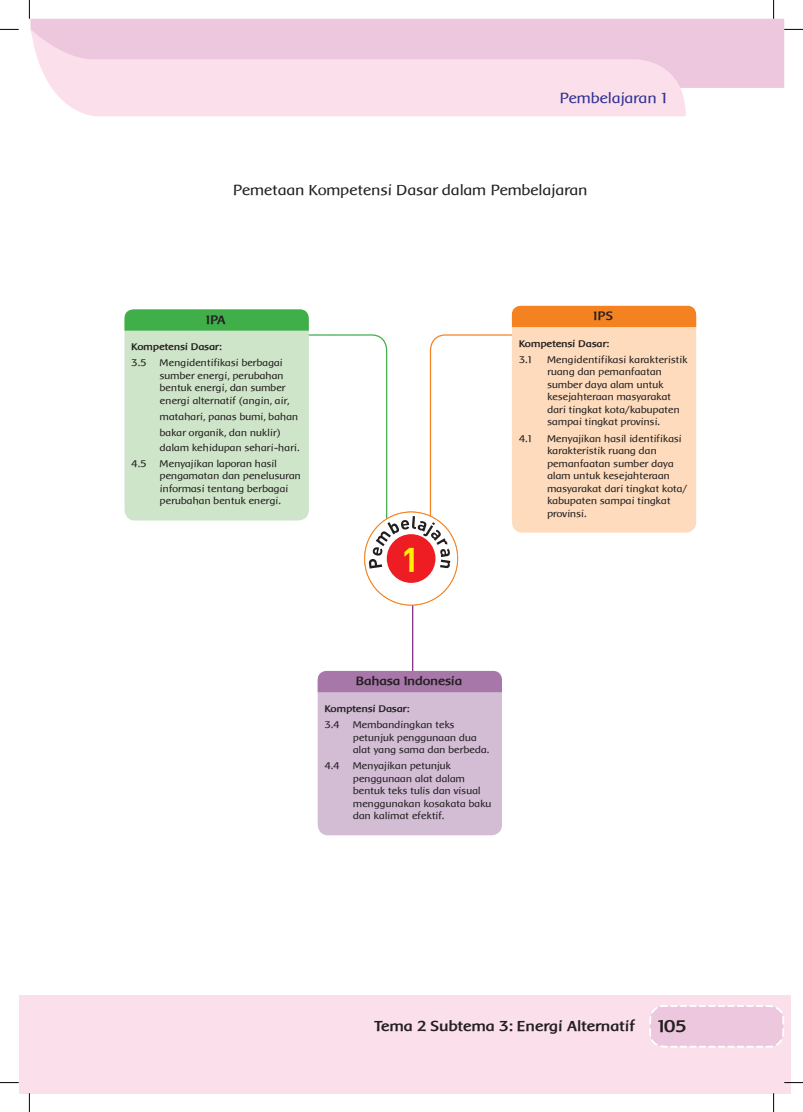
<style>
.page{position:relative;width:803px;height:1112px;background:#fff}
.page>*{position:absolute;margin:0;border:0;box-sizing:border-box;transform-origin:0 0}
.t1{font:700 17.5px "Baar Metanoia";color:#231f20}
.t2{font:15px "Baar Metanoia";color:#231f20}
.t3{font:700 15px "Baar Metanoia";color:#231f20}
.t4{font:15px "Baar Metanoia";color:#2e3092}
.t5{font:700 12.5px "Baar Metanoia";color:#231f20}
.t6{font:10px/12.5px "Baar Metanoia";color:#231f20}
.t7{font:700 10px "Baar Metanoia";color:#231f20}
</style>
<div class="page">
<div style="left:20px;top:995px;width:771px;height:98px;background:#fbdfeb"></div>
<div style="left:30px;top:19px;width:754px;height:69px;background:#ecc7de"></div>
<svg style="left:31px;top:29px;width:655px;height:87px;background:#f5d7e7"></svg>
<div style="left:31px;top:994px;width:753px;height:98px;background:#fbdfeb"></div>
<svg style="left:649px;top:1005px;width:135px;height:43px;background:#eecce1"></svg>
<div style="left:387px;top:534px;width:48px;height:48px;background:#ee1d23;border-radius:50%"></div>
<svg style="left:124px;top:306px;width:572px;height:265px"></svg>
<div style="left:318px;top:671px;width:184px;height:164px;background:#d2bdd5;border-radius:11px"></div>
<svg style="left:318px;top:601px;width:184px;height:92px"></svg>
<svg style="left:0;top:29px;width:19px;height:1px"></svg>
<svg style="left:784px;top:29px;width:19px;height:1px"></svg>
<svg style="left:0;top:1082px;width:19px;height:1px"></svg>
<svg style="left:784px;top:1082px;width:19px;height:1px"></svg>
<svg style="left:29px;top:0;width:1px;height:19px"></svg>
<svg style="left:29px;top:1093px;width:1px;height:18px"></svg>
<svg style="left:773px;top:0;width:1px;height:19px"></svg>
<svg style="left:773px;top:1093px;width:1px;height:18px"></svg>
<h2 class="t4" style="left:560px;top:90px;width:109px">Pembelajaran 1</h2>
<h2 class="t2" style="left:233px;top:182px;width:356px">Pemetaan Kompetensi Dasar dalam Pembelajaran</h2>
<p class="t5" style="left:207px;top:313px;width:21px">IPA</p>
<p class="t7" style="left:132px;top:341px;width:92px">Kompetensi Dasar:</p>
<p class="t6" style="left:132px;top:357px;width:16px">3.5</p>
<p class="t6" style="left:160px;top:357px;width:131px">Mengidentifikasi berbagai sumber energi, perubahan bentuk energi, dan sumber energi alternatif (angin, air,</p>
<p class="t6" style="left:160px;top:408px;width:141px;line-height:15.5px">matahari, panas bumi, bahan bakar organik, dan nuklir) dalam kehidupan sehari-hari.</p>
<p class="t6" style="left:132px;top:457px;width:16px">4.5</p>
<p class="t6" style="left:160px;top:457px;width:143px">Menyajikan laporan hasil pengamatan dan penelusuran informasi tentang berbagai perubahan bentuk energi.</p>
<p class="t5" style="left:594px;top:309px;width:21px">IPS</p>
<p class="t7" style="left:519px;top:338px;width:92px">Kompetensi Dasar:</p>
<p class="t6" style="left:519px;top:353px;width:14px">3.1</p>
<p class="t6" style="left:547px;top:353px;width:142px">Mengidentifikasi karakteristik ruang dan pemanfaatan sumber daya alam untuk kesejahteraan masyarakat dari tingkat kota/kabupaten sampai tingkat provinsi.</p>
<p class="t6" style="left:519px;top:432px;width:14px">4.1</p>
<p class="t6" style="left:547px;top:432px;width:141px">Menyajikan hasil identifikasi karakteristik ruang dan pemanfaatan sumber daya alam untuk kesejahteraan masyarakat dari tingkat kota/ kabupaten sampai tingkat provinsi.</p>
<p class="t5" style="left:356px;top:674px;width:108px">Bahasa Indonesia</p>
<p class="t7" style="left:325px;top:703px;width:86px">Komptensi Dasar:</p>
<p class="t6" style="left:325px;top:718px;width:16px">3.4</p>
<p class="t6" style="left:353px;top:718px;width:138px">Membandingkan teks petunjuk penggunaan dua alat yang sama dan berbeda.</p>
<p class="t6" style="left:325px;top:759px;width:16px">4.4</p>
<p class="t6" style="left:353px;top:759px;width:140px">Menyajikan petunjuk penggunaan alat dalam bentuk teks tulis dan visual menggunakan kosakata baku dan kalimat efektif.</p>
<h2 class="t3" style="left:375px;top:1017px;width:262px">Tema 2 Subtema 3: Energi Alternatif</h2>
<h1 class="t1" style="left:658px;top:1016px;width:30px">105</h1>
</div>
